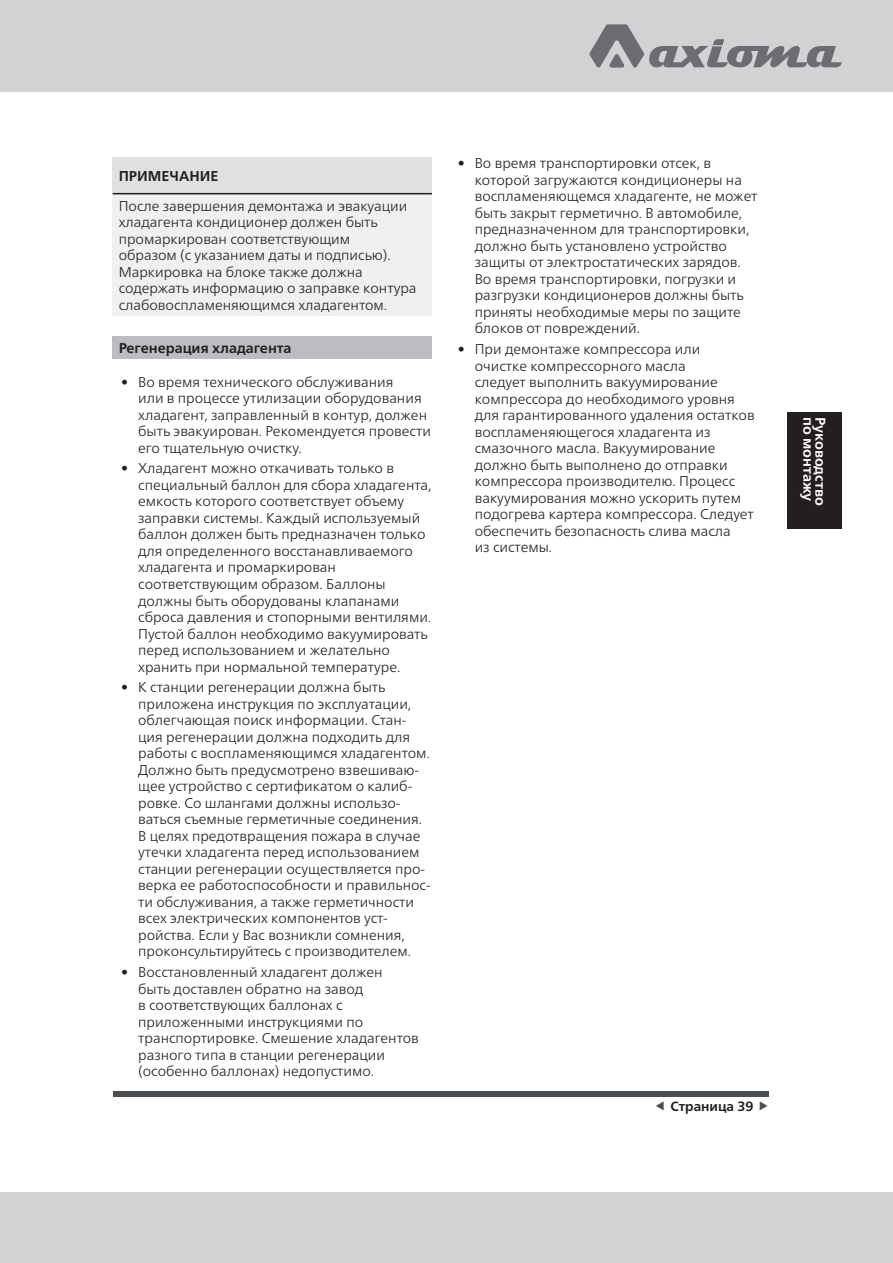
<style>
.page{position:relative;width:893px;height:1263px;background:#fff}
.page>*{position:absolute;margin:0;border:0;box-sizing:border-box;transform-origin:0 0}
.t1{font:300 14.25px/16.5px "Frutiger Neue LTW1 G";color:#231f20}
.t2{font:700 14.25px "Frutiger Neue LTW1 G";color:#231f20}
.t3{font:700 14.25px "Frutiger Neue LTW1 G";color:#fff}
.t4{font:700 13.5px "Frutiger Neue LTW1 G";color:#231f20}
</style>
<div class="page">
<div style="left:113px;top:1092px;width:656px;height:5px;background:#4a4e50"></div>
<div style="left:788px;top:412px;width:54px;height:117px;background:#231f20"></div>
<div style="left:0;top:1192px;width:893px;height:71px;background:#d1d2d4"></div>
<div style="left:0;top:0;width:893px;height:92px;background:#d1d2d4"></div>
<svg style="left:589px;top:24px;width:253px;height:44px"></svg>
<div style="left:113px;top:157px;width:319px;height:37px;background:#dfe0e2"></div>
<div style="left:113px;top:194px;width:319px;height:121px;background:#f0f0f1"></div>
<hr style="left:113px;top:193px;width:319px;height:1px;background:#231f20">
<div style="left:113px;top:336px;width:319px;height:23px;background:#bcbdc0"></div>
<p class="t2" style="left:119px;top:167px;width:101px">ПРИМЕЧАНИЕ</p>
<p class="t1" style="left:119px;top:197px;width:299px">После завершения демонтажа и эвакуации хладагента кондиционер должен быть промаркирован соответствующим<br>образом (с указанием даты и подписью).<br>Маркировка на блоке также должна содержать информацию о заправке контура слабовоспламеняющимся хладагентом.</p>
<p class="t2" style="left:119px;top:340px;width:174px">Регенерация хладагента</p>
<p class="t1" style="left:138px;top:373px;width:294px;text-indent:-17px">• Во время технического обслуживания<br>или в процессе утилизации оборудования хладагент, заправленный в контур, должен быть эвакуирован. Рекомендуется провести его тщательную очистку.</p>
<p class="t1" style="left:138px;top:460px;width:295px;text-indent:-17px">• Хладагент можно откачивать только в специальный баллон для сбора хладагента, емкость которого соответствует объему заправки системы. Каждый используемый баллон должен быть предназначен только для определенного восстанавливаемого хладагента и промаркирован соответствующим образом. Баллоны должны быть оборудованы клапанами сброса давления и стопорными вентилями.<br>Пустой баллон необходимо вакуумировать перед использованием и желательно хранить при нормальной температуре.</p>
<p class="t1" style="left:138px;top:679px;width:293px;text-indent:-17px">• К станции регенерации должна быть приложена инструкция по эксплуатации, облегчающая поиск информации. Стан&shy;ция регенерации должна подходить для работы с воспламеняющимся хладагентом.<br>Должно быть предусмотрено взвешиваю&shy;щее устройство с сертификатом о калиб&shy;ровке. Со шлангами должны использо&shy;ваться съемные герметичные соединения.<br>В целях предотвращения пожара в случае утечки хладагента перед использованием станции регенерации осуществляется про&shy;верка ее работоспособности и правильнос&shy;ти обслуживания, а также герметичности всех электрических компонентов уст&shy;ройства. Если у Вас возникли сомнения, проконсультируйтесь с производителем.</p>
<p class="t1" style="left:138px;top:964px;width:282px;text-indent:-17px">• Восстановленный хладагент должен<br>быть доставлен обратно на завод<br>в соответствующих баллонах с приложенными инструкциями по транспортировке. Смешение хладагентов разного типа в станции регенерации (особенно баллонах) недопустимо.</p>
<p class="t1" style="left:475px;top:155px;width:284px;text-indent:-17px">• Во время транспортировки отсек, в которой загружаются кондиционеры на воспламеняющемся хладагенте, не может быть закрыт герметично. В автомобиле, предназначенном для транспортировки, должно быть установлено устройство защиты от электростатических зарядов.<br>Во время транспортировки, погрузки и разгрузки кондиционеров должны быть приняты необходимые меры по защите блоков от повреждений.</p>
<p class="t1" style="left:475px;top:341px;width:281px;text-indent:-17px">• При демонтаже компрессора или очистке компрессорного масла<br>следует выполнить вакуумирование компрессора до необходимого уровня для гарантированного удаления остатков воспламеняющегося хладагента из смазочного масла. Вакуумирование должно быть выполнено до отправки компрессора производителю. Процесс вакуумирования можно ускорить путем подогрева картера компрессора. Следует обеспечить безопасность слива масла<br>из системы.</p>
<p class="t4" style="left:670px;top:1098px;width:85px">Страница 39</p>
<p class="t3" style="left:817px;top:417px;width:86px;rotate:90deg">по монтажу</p>
<p class="t3" style="left:829px;top:417px;width:90px;rotate:90deg">Руководство</p>
</div>
